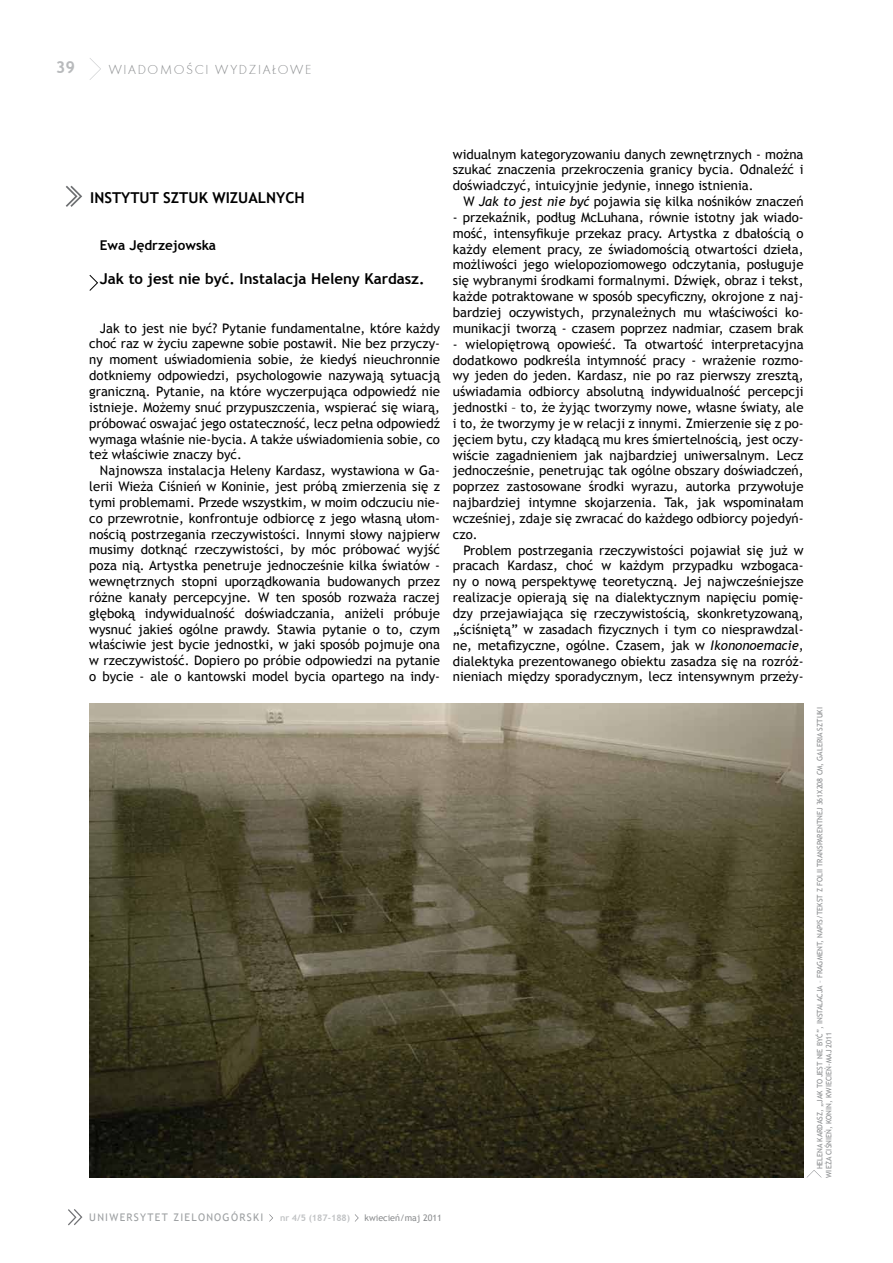
<style>
.page{position:relative;width:893px;height:1263px;background:#fff}
.page>*{position:absolute;margin:0;border:0;box-sizing:border-box;transform-origin:0 0}
.t1{font:700 16.5px "Trebuchet MS";color:#b8babc}
.t2{font:700 15px "Trebuchet MS";color:#000}
.t3{font:13.5px "Futura TEE Ligh";letter-spacing:.12em;color:#8a8c8e}
.t4{font:700 13.5px "Trebuchet MS";color:#000}
.t5{font:13.2px/15.9px "Trebuchet MS";color:#000;text-align:justify}
.t6{font:10.5px "Trebuchet MS";letter-spacing:.12em;color:#9da0a2}
.t7{font:9px "Trebuchet MS";color:#8a8c8e}
.t8{font:700 9px "Trebuchet MS";color:#c0c2c4}
.t9{font:7.5px/9px "Trebuchet MS";color:#8a8c8e}
.s1{font-style:italic}
</style>
<div class="page">
<svg style="left:90px;top:58px;width:11px;height:22px"></svg>
<svg style="left:68px;top:1209px;width:14px;height:16px"></svg>
<svg style="left:269px;top:1214px;width:4px;height:8px"></svg>
<svg style="left:355px;top:1214px;width:4px;height:8px"></svg>
<svg style="left:807px;top:1170px;width:14px;height:7px"></svg>
<svg style="left:66px;top:186px;width:16px;height:21px"></svg>
<svg style="left:89px;top:275px;width:9px;height:16px"></svg>
<img style="left:89px;top:703px;width:715px;height:475px">
<p class="t1" style="left:56px;top:57px;width:21px">39</p>
<p class="t3" style="left:109px;top:61px;width:204px">WIADOMOŒCI WYDZIA£OWE</p>
<p class="t2" style="left:90px;top:188px;width:216px">INSTYTUT SZTUK WIZUALNYCH</p>
<p class="t4" style="left:100px;top:237px;width:118px">Ewa Jędrzejowska</p>
<p class="t2" style="left:100px;top:270px;width:326px">Jak to jest nie być. Instalacja Heleny Kardasz.</p>
<p class="t5" style="left:89px;top:320px;width:352px;text-indent:11px">Jak to jest nie być? Pytanie fundamentalne, które każdy choć raz w życiu zapewne sobie postawił. Nie bez przyczy&shy;ny moment uświadomienia sobie, że kiedyś nieuchronnie dotkniemy odpowiedzi, psychologowie nazywają sytuacją graniczną. Pytanie, na które wyczerpująca odpowiedź nie istnieje. Możemy snuć przypuszczenia, wspierać się wiarą, próbować oswajać jego ostateczność, lecz pełna odpowiedź wymaga właśnie nie-bycia. A także uświadomienia sobie, co też właściwie znaczy być.</p>
<p class="t5" style="left:89px;top:463px;width:352px;text-indent:11px">Najnowsza instalacja Heleny Kardasz, wystawiona w Ga&shy;lerii Wieża Ciśnień w Koninie, jest próbą zmierzenia się z tymi problemami. Przede wszystkim, w moim odczuciu nie&shy;co przewrotnie, konfrontuje odbiorcę z jego własną ułom&shy;nością postrzegania rzeczywistości. Innymi słowy najpierw musimy dotknąć rzeczywistości, by móc próbować wyjść poza nią. Artystka penetruje jednocześnie kilka światów - wewnętrznych stopni uporządkowania budowanych przez różne kanały percepcyjne. W ten sposób rozważa raczej głęboką indywidualność doświadczania, aniżeli próbuje wysnuć jakieś ogólne prawdy. Stawia pytanie o to, czym właściwie jest bycie jednostki, w jaki sposób pojmuje ona w rzeczywistość. Dopiero po próbie odpowiedzi na pytanie o bycie - ale o kantowski model bycia opartego na indy-</p>
<p class="t5" style="left:453px;top:146px;width:352px">widualnym kategoryzowaniu danych zewnętrznych - można szukać znaczenia przekroczenia granicy bycia. Odnaleźć i doświadczyć, intuicyjnie jedynie, innego istnienia.</p>
<p class="t5" style="left:463px;top:194px;width:342px">W <span class="s1">Jak to jest nie być</span> pojawia się kilka nośników znaczeń</p>
<p class="t5" style="left:453px;top:209px;width:352px">- przekaźnik, podług McLuhana, równie istotny jak wiado&shy;mość, intensyfikuje przekaz pracy. Artystka z dbałością o każdy element pracy, ze świadomością otwartości dzieła, możliwości jego wielopoziomowego odczytania, posługuje się wybranymi środkami formalnymi. Dźwięk, obraz i tekst, każde potraktowane w sposób specyficzny, okrojone z naj&shy;bardziej oczywistych, przynależnych mu właściwości ko&shy;munikacji tworzą - czasem poprzez nadmiar, czasem brak</p>
<p class="t5" style="left:453px;top:336px;width:352px">- wielopiętrową opowieść. Ta otwartość interpretacyjna dodatkowo podkreśla intymność pracy - wrażenie rozmo&shy;wy jeden do jeden. Kardasz, nie po raz pierwszy zresztą, uświadamia odbiorcy absolutną indywidualność percepcji jednostki – to, że żyjąc tworzymy nowe, własne światy, ale i to, że tworzymy je w relacji z innymi. Zmierzenie się z po&shy;jęciem bytu, czy kładącą mu kres śmiertelnością, jest oczy&shy;wiście zagadnieniem jak najbardziej uniwersalnym. Lecz jednocześnie, penetrując tak ogólne obszary doświadczeń, poprzez zastosowane środki wyrazu, autorka przywołuje najbardziej intymne skojarzenia. Tak, jak wspominałam wcześniej, zdaje się zwracać do każdego odbiorcy pojedyń&shy;czo.</p>
<p class="t5" style="left:453px;top:542px;width:352px;text-indent:11px">Problem postrzegania rzeczywistości pojawiał się już w pracach Kardasz, choć w każdym przypadku wzbogaca&shy;ny o nową perspektywę teoretyczną. Jej najwcześniejsze realizacje opierają się na dialektycznym napięciu pomię&shy;dzy przejawiająca się rzeczywistością, skonkretyzowaną, „ściśniętą” w zasadach fizycznych i tym co niesprawdzal&shy;ne, metafizyczne, ogólne. Czasem, jak w <span class="s1">Ikononoemacie</span>, dialektyka prezentowanego obiektu zasadza się na rozróż&shy;nieniach między sporadycznym, lecz intensywnym przeży-</p>
<p class="t9" style="left:815px;top:1178px;width:472px;text-indent:9px;rotate:-90deg">HELENA KARDASZ, „JAK TO JEST NIE BYĆ”, INSTALACJA – FRAGMENT, NAPIS/TEKST Z FOLII TRANSPARENTNEJ 361X208 CM, GALERIA SZTUKI<br>WIEŻA CIŚNIEŃ, KONIN, KWIECIEŃ-MAJ 2011</p>
<p class="t6" style="left:89px;top:1211px;width:175px">UNIWERSYTET ZIELONOGÓRSKI</p>
<p class="t8" style="left:280px;top:1212px;width:72px">nr 4/5 (187-188)</p>
<p class="t7" style="left:365px;top:1212px;width:79px">kwiecień/maj 2011</p>
</div>
